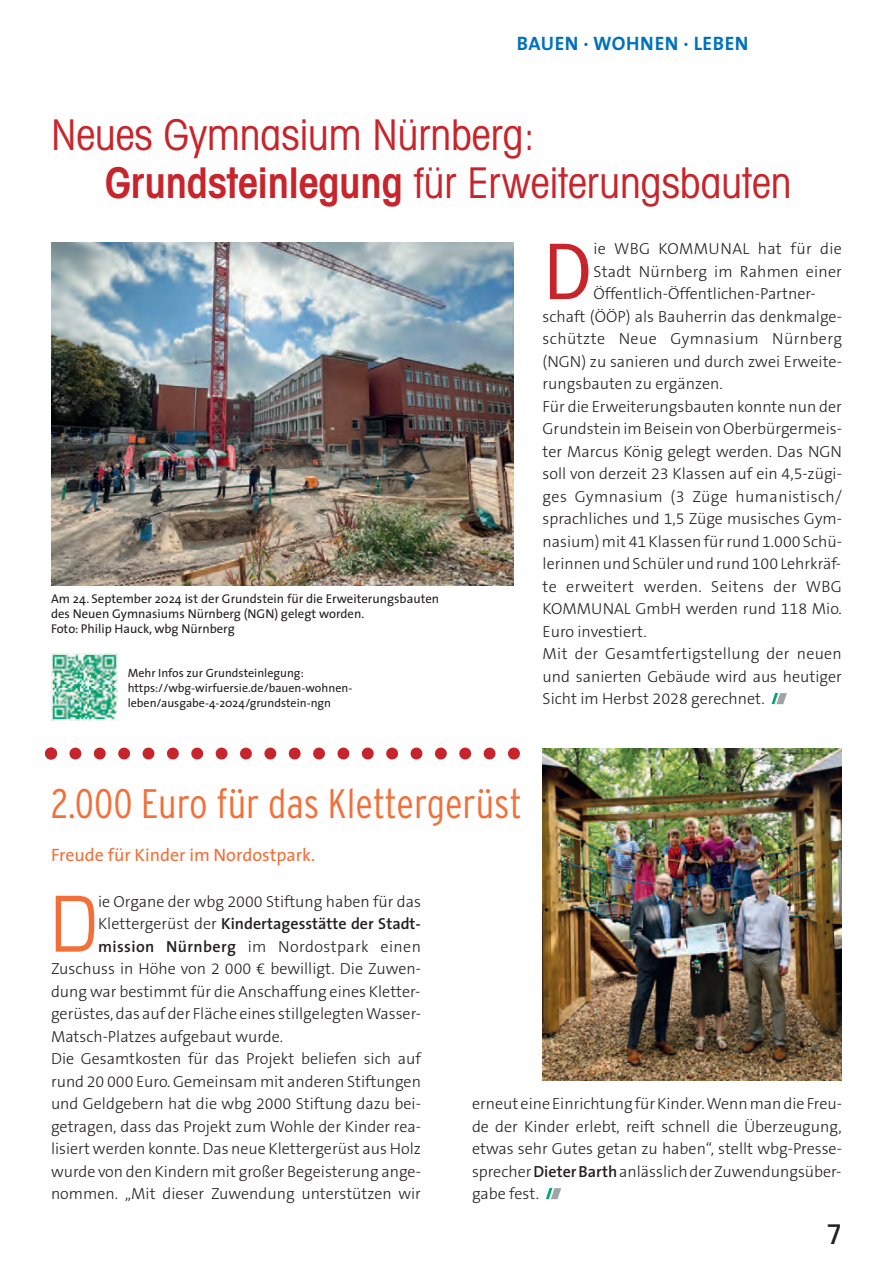
<style>
.page{position:relative;width:893px;height:1263px;background:#fff}
.page>*{position:absolute;margin:0;border:0;box-sizing:border-box;transform-origin:0 0}
.t1{font:81.45px "Meta Caps";color:#c8242b}
.t2{font:condensed 77.25px "Eurostile";color:#f26f39}
.t3{font:condensed 42.15px/47.8px "Avant Garde IT Cby BT";color:#c8242b}
.t4{font:300 condensed 41.1px "Interstate";color:#f26f39}
.t5{font:500 condensed 27px "Avant Garde IT Cby BT";color:#231f20}
.t6{font:700 19.5px "The Sans";letter-spacing:.025em;color:#0072bc}
.t7{font:18px "The Sans";color:#f26f39}
.t8{font:300 16.05px/22.5px "The Sans B3";color:#231f20}
.t9{font:300 16.05px "The Sans B3";letter-spacing:.025em;color:#231f20}
.t10{font:600 16.05px "The Sans";color:#231f20}
.t11{font:300 16.05px "The Sans B3";letter-spacing:.02em;color:#231f20}
.t12{font:12.75px/15px "The Sans";color:#231f20}
.t13{font:12px/15px "The Sans";color:#231f20}
.s1{font-weight:600}
.s2{font-family:"The Sans B3";font-weight:300}
.s3{font-family:"The Sans";font-weight:600}
</style>
<div class="page">
<img style="left:51px;top:654px;width:67px;height:66px">
<svg style="left:772px;top:693px;width:15px;height:11px"></svg>
<svg style="left:45px;top:747px;width:451px;height:12px"></svg>
<svg style="left:508px;top:747px;width:12px;height:12px"></svg>
<img style="left:51px;top:242px;width:463px;height:343px">
<svg style="left:546px;top:1188px;width:15px;height:11px"></svg>
<img style="left:543px;top:748px;width:299px;height:333px">
<p class="t6" style="left:517px;top:36px;width:233px">BAUEN · WOHNEN · LEBEN</p>
<h3 class="t3" style="left:105px;top:115px;width:688px;text-indent:-54px">Neues Gymnasium Nürnberg:<br><span class="s1">Grundsteinlegung</span> für Erweiterungsbauten</h3>
<p class="t12" style="left:51px;top:591px;width:390px">Am 24. September 2024 ist der Grundstein für die Erweiterungsbauten des Neuen Gymnasiums Nürnberg (NGN) gelegt worden.<br>Foto: Philip Hauck, wbg Nürnberg</p>
<p class="t13" style="left:128px;top:665px;width:226px">Mehr Infos zur Grundsteinlegung: https://wbg-wirfuersie.de/bauen-wohnen&shy;leben/ausgabe-4-2024/grundstein-ngn</p>
<h1 class="t1" style="left:543px;top:223px;width:52px">D</h1>
<p class="t9" style="left:593px;top:242px;width:250px">ie WBG KOMMUNAL hat für die</p>
<p class="t8" style="left:593px;top:262px;width:250px">Stadt Nürnberg im Rahmen einer</p>
<p class="t8" style="left:593px;top:284px;width:224px">Öffentlich-Öffentlichen-Partner-</p>
<p class="t8" style="left:543px;top:307px;width:301px">schaft (ÖÖP) als Bauherrin das denkmalge-</p>
<p class="t9" style="left:543px;top:332px;width:301px">schützte Neue Gymnasium Nürnberg</p>
<p class="t8" style="left:543px;top:352px;width:301px">(NGN) zu sanieren und durch zwei Erweite-</p>
<p class="t8" style="left:543px;top:374px;width:182px">rungsbauten zu ergänzen.</p>
<p class="t8" style="left:543px;top:397px;width:301px">Für die Erweiterungsbauten konnte nun der</p>
<p class="t8" style="left:543px;top:419px;width:301px">Grundstein im Beisein von Oberbürgermeis-</p>
<p class="t8" style="left:543px;top:442px;width:301px">ter Marcus König gelegt werden. Das NGN</p>
<p class="t8" style="left:543px;top:464px;width:301px">soll von derzeit 23 Klassen auf ein 4,5-zügi-</p>
<p class="t9" style="left:543px;top:490px;width:301px">ges Gymnasium (3 Züge humanistisch/</p>
<p class="t8" style="left:543px;top:509px;width:301px">sprachliches und 1,5 Züge musisches Gym-</p>
<p class="t8" style="left:543px;top:532px;width:301px">nasium) mit 41 Klassen für rund 1.000 Schü-</p>
<p class="t8" style="left:543px;top:554px;width:300px">lerinnen und Schüler und rund 100 Lehrkräf-</p>
<p class="t9" style="left:543px;top:580px;width:301px">te erweitert werden. Seitens der WBG</p>
<p class="t8" style="left:543px;top:599px;width:301px">KOMMUNAL GmbH werden rund 118 Mio.</p>
<p class="t8" style="left:543px;top:622px;width:106px">Euro investiert.</p>
<p class="t11" style="left:543px;top:647px;width:301px">Mit der Gesamtfertigstellung der neuen</p>
<p class="t8" style="left:543px;top:667px;width:301px">und sanierten Gebäude wird aus heutiger</p>
<p class="t8" style="left:543px;top:689px;width:224px">Sicht im Herbst 2028 gerechnet.</p>
<h3 class="t4" style="left:51px;top:788px;width:472px">2.000 Euro für das Klettergerüst</h3>
<p class="t7" style="left:51px;top:840px;width:266px">Freude für Kinder im Nordostpark.</p>
<h2 class="t2" style="left:51px;top:896px;width:49px">D</h2>
<p class="t8" style="left:98px;top:892px;width:324px">ie Organe der wbg 2000 Stiftung haben für das</p>
<p class="t10" style="left:98px;top:917px;width:324px"><span class="s2">Klettergerüst der</span> Kindertagesstätte der Stadt-</p>
<p class="t8" style="left:51px;top:937px;width:371px;text-indent:47px"><span class="s3">mission Nürnberg</span> im Nordostpark einen Zuschuss in Höhe von 2 000 € bewilligt. Die Zuwen&shy;dung war bestimmt für die Anschaffung eines Kletter&shy;gerüstes, das auf der Fläche eines stillgelegten Wasser-Matsch-Platzes aufgebaut wurde.<br>Die Gesamtkosten für das Projekt beliefen sich auf rund 20 000 Euro. Gemeinsam mit anderen Stiftungen und Geldgebern hat die wbg 2000 Stiftung dazu bei&shy;getragen, dass das Projekt zum Wohle der Kinder rea&shy;lisiert werden konnte. Das neue Klettergerüst aus Holz wurde von den Kindern mit großer Begeisterung ange&shy;nommen. „Mit dieser Zuwendung unterstützen wir</p>
<p class="t8" style="left:472px;top:1094px;width:371px;text-align:justify">erneut eine Einrichtung für Kinder. Wenn man die Freu&shy;de der Kinder erlebt, reift schnell die Überzeugung, etwas sehr Gutes getan zu haben“, stellt wbg-Presse&shy;sprecher <span class="s3">Dieter Barth</span> anlässlich der Zuwendungsüber&shy;gabe fest.</p>
<h3 class="t5" style="left:827px;top:1225px;width:17px">7</h3>
</div>
